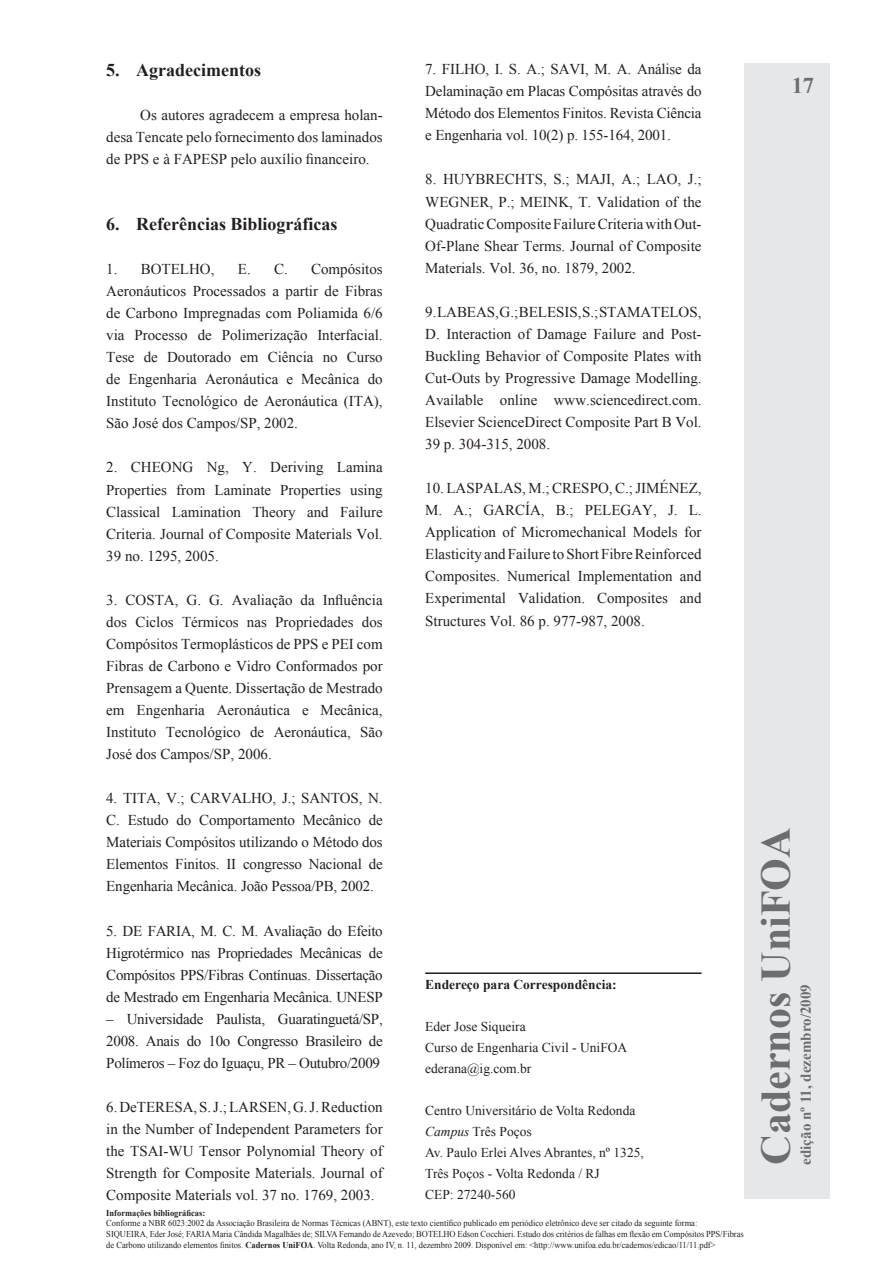
<style>
.page{position:relative;width:893px;height:1263px;background:#fff}
.page>*{position:absolute;margin:0;border:0;box-sizing:border-box;transform-origin:0 0}
.t1{font:700 42px "Times New Roman";color:#6c6d70}
.t2{font:700 22.5px "Times New Roman";color:#6c6d70}
.t3{font:700 18px "Times New Roman";color:#231f20}
.t4{font:15px/22px "Times New Roman";color:#231f20;text-align:justify}
.t5{font:700 15px "Times New Roman";color:#6c6d70}
.t6{font:13.5px/21px "Times New Roman";color:#231f20}
.t7{font:700 13.5px "Times New Roman";color:#231f20}
.t8{font:9px/10.8px "Times New Roman";color:#231f20;scale:.94 1}
.t9{font:700 9px "Times New Roman";color:#231f20;scale:.94 1}
.s1{font-style:italic}
.s2{font-weight:700}
</style>
<div class="page">
<div style="left:744px;top:64px;width:85px;height:1135px;background:#e6e7e9"></div>
<hr style="left:425px;top:972px;width:277px;height:2px;background:#231f20">
<p class="t3" style="left:106px;top:58px;width:156px">5. Agradecimentos</p>
<p class="t4" style="left:106px;top:104px;width:278px;text-indent:34px">Os autores agradecem a empresa holan&shy;desa Tencate pelo fornecimento dos laminados de PPS e à FAPESP pelo auxílio financeiro.</p>
<p class="t3" style="left:106px;top:211px;width:233px">6. Referências Bibliográficas</p>
<p class="t4" style="left:106px;top:258px;width:110px">1. BOTELHO,</p>
<p class="t4" style="left:238px;top:258px;width:51px">E. C.</p>
<p class="t4" style="left:106px;top:258px;width:278px;text-indent:205px">Compósitos Aeronáuticos Processados a partir de Fibras de Carbono Impregnadas com Poliamida 6/6 via Processo de Polimerização Interfacial.<br>Tese de Doutorado em Ciência no Curso de Engenharia Aeronáutica e Mecânica do Instituto Tecnológico de Aeronáutica (ITA), São José dos Campos/SP, 2002.</p>
<p class="t4" style="left:106px;top:456px;width:278px">2. CHEONG Ng, Y. Deriving Lamina Properties from Laminate Properties using Classical Lamination Theory and Failure Criteria. Journal of Composite Materials Vol.<br>39 no. 1295, 2005.</p>
<p class="t4" style="left:106px;top:588px;width:278px">3. COSTA, G. G. Avaliação da Influência dos Ciclos Térmicos nas Propriedades dos Compósitos Termoplásticos de PPS e PEI com Fibras de Carbono e Vidro Conformados por Prensagem a Quente. Dissertação de Mestrado em Engenharia Aeronáutica e Mecânica, Instituto Tecnológico de Aeronáutica, São José dos Campos/SP, 2006.</p>
<p class="t4" style="left:106px;top:787px;width:278px">4. TITA, V.; CARVALHO, J.; SANTOS, N.<br>C. Estudo do Comportamento Mecânico de Materiais Compósitos utilizando o Método dos Elementos Finitos. II congresso Nacional de Engenharia Mecânica. João Pessoa/PB, 2002.</p>
<p class="t4" style="left:106px;top:919px;width:278px">5. DE FARIA, M. C. M. Avaliação do Efeito Higrotérmico nas Propriedades Mecânicas de Compósitos PPS/Fibras Contínuas. Dissertação de Mestrado em Engenharia Mecânica. UNESP</p>
<p class="t4" style="left:106px;top:1007px;width:278px">– Universidade Paulista, Guaratinguetá/SP, 2008. Anais do 10o Congresso Brasileiro de Polímeros – Foz do Iguaçu, PR – Outubro/2009</p>
<p class="t4" style="left:106px;top:1096px;width:278px">6. DeTERESA, S. J.; LARSEN, G. J. Reduction in the Number of Independent Parameters for the TSAI-WU Tensor Polynomial Theory of Strength for Composite Materials. Journal of Composite Materials vol. 37 no. 1769, 2003.</p>
<p class="t4" style="left:425px;top:58px;width:278px">7. FILHO, I. S. A.; SAVI, M. A. Análise da Delaminação em Placas Compósitas através do Método dos Elementos Finitos. Revista Ciência e Engenharia vol. 10(2) p. 155-164, 2001.</p>
<p class="t4" style="left:425px;top:168px;width:278px">8. HUYBRECHTS, S.; MAJI, A.; LAO, J.; WEGNER, P.; MEINK, T. Validation of the Quadratic Composite Failure Criteria with Out-Of-Plane Shear Terms. Journal of Composite Materials. Vol. 36, no. 1879, 2002.</p>
<p class="t4" style="left:425px;top:300px;width:278px">9. LABEAS, G.; BELESIS, S.; STAMATELOS, D. Interaction of Damage Failure and Post-Buckling Behavior of Composite Plates with Cut-Outs by Progressive Damage Modelling.<br>Available online www.sciencedirect.com.<br>Elsevier ScienceDirect Composite Part B Vol.<br>39 p. 304-315, 2008.</p>
<p class="t4" style="left:425px;top:477px;width:278px">10. LASPALAS, M.; CRESPO, C.; JIMÉNEZ, M. A.; GARCÍA, B.; PELEGAY, J. L.<br>Application of Micromechanical Models for Elasticity and Failure to Short Fibre Reinforced Composites. Numerical Implementation and Experimental Validation. Composites and Structures Vol. 86 p. 977-987, 2008.</p>
<p class="t7" style="left:425px;top:975px;width:193px">Endereço para Correspondência:</p>
<p class="t6" style="left:425px;top:1016px;width:204px">Eder Jose Siqueira<br>Curso de Engenharia Civil - UniFOA ederana@ig.com.br</p>
<p class="t6" style="left:425px;top:1100px;width:220px">Centro Universitário de Volta Redonda<br><span class="s1">Campus</span> Três Poços<br>Av. Paulo Erlei Alves Abrantes, nº 1325,<br>Três Poços - Volta Redonda / RJ<br>CEP: 27240-560</p>
<p class="t9" style="left:106px;top:1206px;width:107px">Informações bibliográficas:</p>
<p class="t8" style="left:106px;top:1218px;width:630px">Conforme a NBR 6023:2002 da Associação Brasileira de Normas Técnicas (ABNT), este texto científico publicado em periódico eletrônico deve ser citado da seguinte forma:<br>Siqueira</p>
<p class="t8" style="left:106px;top:1228px;width:680px;text-indent:351px">Edson Cocchieri. Estudo dos critérios de falhas em flexão em Compósitos PPS/Fibras de Carbono utilizando elementos finitos. <span class="s2">Cadernos UniFOA</span>. Volta Redonda, ano IV, n. 11, dezembro 2009. Disponível em: &lt;http://www.unifoa.edu.br/cadernos/edicao/11/11.pdf&gt;</p>
<p class="t8" style="left:146px;top:1228px;width:54px">, Eder José; Faria</p>
<p class="t8" style="left:212px;top:1228px;width:120px">Maria Cândida Magalhães de; Silva</p>
<p class="t8" style="left:339px;top:1228px;width:96px">Fernando de Azevedo; Botelho</p>
<h2 class="t2" style="left:792px;top:70px;width:24px">17</h2>
<h1 class="t1" style="left:747px;top:1165px;width:339px;rotate:-90deg">Cadernos UniFOA</h1>
<p class="t5" style="left:795px;top:1165px;width:182px;rotate:-90deg">edição nº 11, dezembro/2009</p>
</div>
